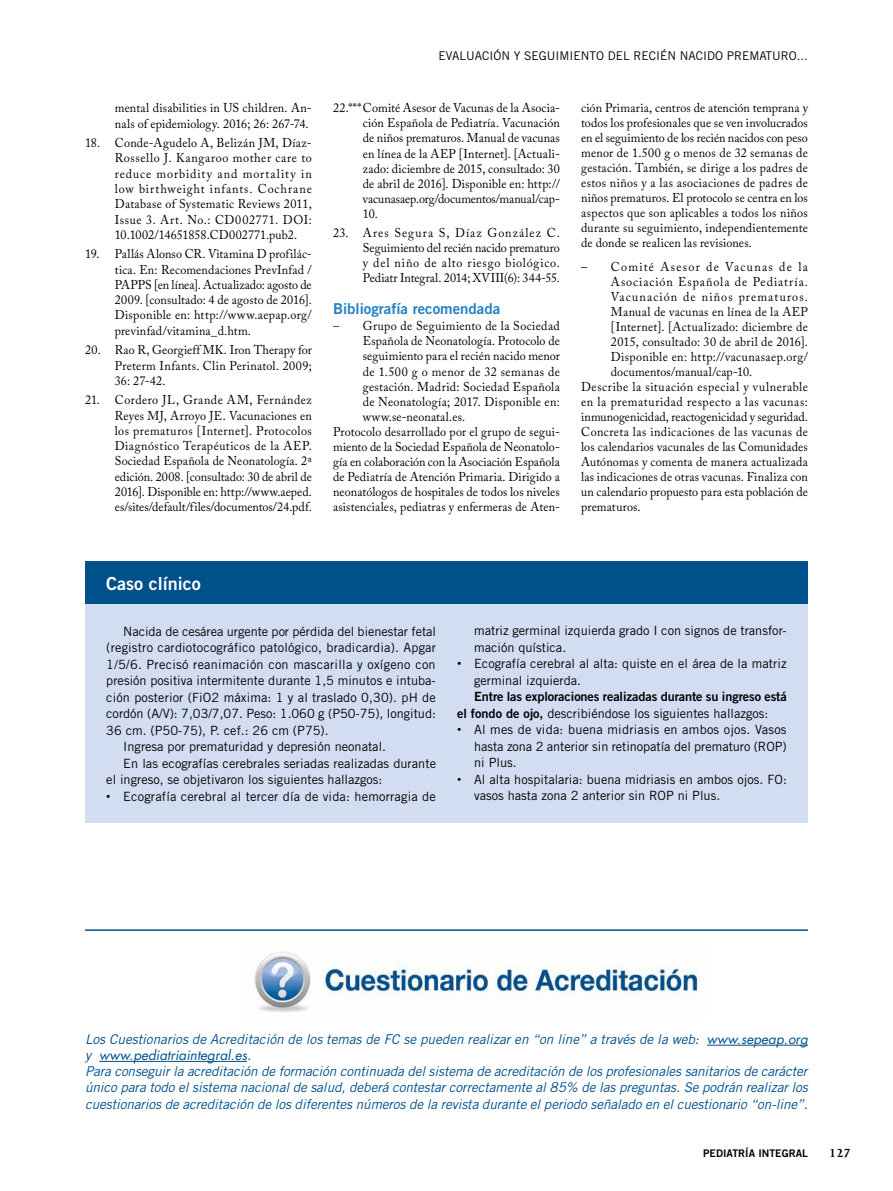
<style>
.page{position:relative;width:893px;height:1191px;background:#fff}
.page>*{position:absolute;margin:0;border:0;box-sizing:border-box;transform-origin:0 0}
.t1{font:18px "Trade Gothic Bold Two";color:#fff}
.t2{font:15px "Trade Gothic Bold Two";color:#2281c4}
.t3{font:italic 13.5px/16.2px "Trade Gothic";color:#00508c;text-align:justify}
.t4{font:italic 13.5px "Futura";color:#00508c}
.t5{font:700 13.5px "Joanna MT Std";color:#000}
.t6{font:12.75px/15.3px "Adobe Caslon Pro";letter-spacing:.015em;color:#000;text-align:justify;scale:.95 1}
.t7{font:12.75px/16.5px "Trade Gothic";color:#000}
.t8{font:12.75px "Adobe Caslon Pro";letter-spacing:.05em;color:#000;scale:.95 1}
.t9{font:12.75px "Adobe Caslon Pro";letter-spacing:.035em;color:#000;scale:.95 1}
.t10{font:12.75px "Trade Gothic Bold Two";letter-spacing:-.005em;color:#000}
.t11{font:12.75px "Trade Gothic";letter-spacing:.02em;color:#000}
.t12{font:12.75px "Adobe Caslon Pro";letter-spacing:.04em;color:#000;scale:.95 1}
.t13{font:12.75px "Adobe Caslon Pro";letter-spacing:.075em;color:#000;scale:.95 1}
.t14{font:12.75px "Adobe Caslon Pro";letter-spacing:.09em;color:#000;scale:.95 1}
.t15{font:12.75px "Adobe Caslon Pro";letter-spacing:.105em;color:#000;scale:.95 1}
.t16{font:12px "Trade Gothic";color:#000}
.t17{font:10.5px "Trade Gothic Bold Two";color:#000}
.s1{font-family:"Trade Gothic"}
.s2{font-family:"Adobe Caslon Pro"}
.s3{font-family:"Trade Gothic Bold Two"}
.s4{font-family:"Futura"}
</style>
<div class="page">
<div style="left:85px;top:603px;width:723px;height:219px;background:#d3ddf2"></div>
<div style="left:85px;top:561px;width:723px;height:43px;background:#00508c"></div>
<hr style="left:707px;top:1044px;width:101px;height:1px;background:#00508c">
<hr style="left:99px;top:1061px;width:148px;height:1px;background:#00508c">
<img style="left:254px;top:951px;width:446px;height:61px">
<hr style="left:85px;top:929px;width:723px;height:2px;background:#00508c">
<p class="t6" style="left:115px;top:100px;width:209px">mental disabilities in US children. An&shy;nals of epidemiology. 2016; 26: 267-74.</p>
<p class="t6" style="left:115px;top:135px;width:209px;text-indent:-30px">18. Conde-Agudelo A, Belizán JM, Díaz-Rossello J. Kangaroo mother care to reduce morbidity and mortality in low birthweight infants. Cochrane Database of Systematic Reviews 2011, Issue 3. Art. No.: CD002771. DOI:<br>10.1002/14651858.CD002771.pub2.</p>
<p class="t6" style="left:115px;top:246px;width:209px;text-indent:-30px">19. Pallás Alonso CR. Vitamina D profilác&shy;tica. En: Recomendaciones PrevInfad / PAPPS [en línea]. Actualizado: agosto de 2009. [consultado: 4 de agosto de 2016].<br>Disponible en: http://www.aepap.org/ previnfad/vitamina_d.htm.</p>
<p class="t6" style="left:115px;top:342px;width:209px;text-indent:-30px">20. Rao R, Georgieff MK. Iron Therapy for Preterm Infants. Clin Perinatol. 2009; 36: 27-42.</p>
<p class="t6" style="left:115px;top:392px;width:209px;text-indent:-30px">21. Cordero JL, Grande AM, Fernández Reyes MJ, Arroyo JE. Vacunaciones en los prematuros [Internet]. Protocolos Diagnóstico Terapéuticos de la AEP.<br>Sociedad Española de Neonatología. 2ª edición. 2008. [consultado: 30 de abril de 2016]. Disponible en: http://www.aeped. es/sites/default/files/documentos/24.pdf.</p>
<p class="t16" style="left:438px;top:49px;width:371px">Evaluación y seguimiento del recién nacido prematuro...</p>
<p class="t6" style="left:363px;top:100px;width:209px;text-indent:-30px">22.***Comité Asesor de Vacunas de la Asocia&shy;ción Española de Pediatría. Vacunación de niños prematuros. Manual de vacunas en línea de la AEP [Internet]. [Actuali&shy;zado: diciembre de 2015, consultado: 30 de abril de 2016]. Disponible en: http:// vacunasaep.org/documentos/manual/cap-10.</p>
<p class="t6" style="left:363px;top:225px;width:209px;text-indent:-30px">23. Ares Segura S, Díaz González C.<br>Seguimiento del recién nacido prematuro y del niño de alto riesgo biológico.<br>Pediatr Integral. 2014; XVIII(6): 344-55.</p>
<p class="t2" style="left:333px;top:299px;width:169px">Bibliografía recomendada</p>
<p class="t6" style="left:333px;top:318px;width:240px"><span class="s1">–</span> Grupo de Seguimiento de la Sociedad</p>
<p class="t6" style="left:363px;top:333px;width:209px">Española de Neonatología. Protocolo de</p>
<p class="t6" style="left:363px;top:348px;width:209px">seguimiento para el recién nacido menor</p>
<p class="t9" style="left:363px;top:364px;width:209px">de 1.500 g o menor de 32 semanas de</p>
<p class="t6" style="left:363px;top:378px;width:209px">gestación. Madrid: Sociedad Española</p>
<p class="t6" style="left:363px;top:393px;width:209px">de Neonatología; 2017. Disponible en:</p>
<p class="t6" style="left:363px;top:409px;width:109px">www.se-neonatal.es.</p>
<p class="t6" style="left:333px;top:424px;width:240px">Protocolo desarrollado por el grupo de segui-</p>
<p class="t6" style="left:333px;top:439px;width:240px">miento de la Sociedad Española de Neonatolo-</p>
<p class="t6" style="left:333px;top:454px;width:240px">gía en colaboración con la Asociación Española</p>
<p class="t6" style="left:333px;top:469px;width:240px">de Pediatría de Atención Primaria. Dirigido a</p>
<p class="t6" style="left:333px;top:484px;width:240px">neonatólogos de hospitales de todos los niveles</p>
<p class="t6" style="left:333px;top:499px;width:240px">asistenciales, pediatras y enfermeras de Aten-</p>
<p class="t6" style="left:581px;top:100px;width:240px">ción Primaria, centros de atención temprana y todos los profesionales que se ven involucrados en el seguimiento de los recién nacidos con peso menor de 1.500 g o menos de 32 semanas de gestación. También, se dirige a los padres de estos niños y a las asociaciones de padres de niños prematuros. El protocolo se centra en los aspectos que son aplicables a todos los niños durante su seguimiento, independientemente de donde se realicen las revisiones.</p>
<p class="t15" style="left:581px;top:259px;width:240px">– Comité Asesor de Vacunas de la</p>
<p class="t13" style="left:611px;top:274px;width:209px">Asociación Española de Pediatría.</p>
<p class="t14" style="left:611px;top:289px;width:209px">Vacunación de niños prematuros.</p>
<p class="t6" style="left:611px;top:304px;width:209px">Manual de vacunas en línea de la AEP</p>
<p class="t6" style="left:611px;top:319px;width:209px">[Internet]. [Actualizado: diciembre de</p>
<p class="t6" style="left:611px;top:334px;width:209px">2015, consultado: 30 de abril de 2016].</p>
<p class="t9" style="left:611px;top:349px;width:209px">Disponible en: http://vacunasaep.org/</p>
<p class="t6" style="left:611px;top:364px;width:150px">documentos/manual/cap-10.</p>
<p class="t8" style="left:581px;top:379px;width:240px">Describe la situación especial y vulnerable</p>
<p class="t8" style="left:581px;top:394px;width:240px">en la prematuridad respecto a las vacunas:</p>
<p class="t6" style="left:581px;top:409px;width:240px">inmunogenicidad, reactogenicidad y seguridad.</p>
<p class="t12" style="left:581px;top:424px;width:240px">Concreta las indicaciones de las vacunas de</p>
<p class="t6" style="left:581px;top:439px;width:240px">los calendarios vacunales de las Comunidades</p>
<p class="t6" style="left:581px;top:454px;width:240px">Autónomas y comenta de manera actualizada</p>
<p class="t6" style="left:581px;top:469px;width:240px">las indicaciones de otras vacunas. Finaliza con</p>
<p class="t6" style="left:581px;top:484px;width:240px">un calendario propuesto para esta población de</p>
<p class="t6" style="left:581px;top:499px;width:64px">prematuros.</p>
<h1 class="t1" style="left:106px;top:572px;width:96px">Caso clínico</h1>
<p class="t7" style="left:123px;top:622px;width:314px">Nacida de cesárea urgente por pérdida del bienestar fetal</p>
<p class="t7" style="left:106px;top:639px;width:331px">(registro cardiotocográfico patológico, bradicardia). Apgar</p>
<p class="t11" style="left:106px;top:656px;width:331px">1/5/6. Precisó reanimación con mascarilla y oxígeno con</p>
<p class="t7" style="left:106px;top:672px;width:331px">presión positiva intermitente durante 1,5 minutos e intuba-</p>
<p class="t7" style="left:106px;top:688px;width:331px">ción posterior (FiO2 máxima: 1 y al traslado 0,30). pH de</p>
<p class="t7" style="left:106px;top:705px;width:331px">cordón (A/V): 7,03/7,07. Peso: 1.060 g (P50-75), longitud:</p>
<p class="t7" style="left:106px;top:721px;width:224px">36 cm. (P50-75), P. cef.: 26 cm (P75).</p>
<p class="t7" style="left:123px;top:738px;width:264px">Ingresa por prematuridad y depresión neonatal.</p>
<p class="t7" style="left:123px;top:754px;width:314px">En las ecografías cerebrales seriadas realizadas durante</p>
<p class="t7" style="left:106px;top:771px;width:278px">el ingreso, se objetivaron los siguientes hallazgos:</p>
<p class="t7" style="left:106px;top:787px;width:331px"><span class="s2">•</span> Ecografía cerebral al tercer día de vida: hemorragia de</p>
<p class="t7" style="left:474px;top:622px;width:314px">matriz germinal izquierda grado I con signos de transfor&shy;mación quística.</p>
<p class="t7" style="left:474px;top:655px;width:314px;text-indent:-17px"><span class="s2">•</span> Ecografía cerebral al alta: quiste en el área de la matriz germinal izquierda.</p>
<p class="t10" style="left:474px;top:688px;width:314px">Entre las exploraciones realizadas durante su ingreso está</p>
<p class="t7" style="left:457px;top:704px;width:313px"><span class="s3">el fondo de ojo,</span> describiéndose los siguientes hallazgos:</p>
<p class="t7" style="left:474px;top:721px;width:314px;text-align:justify;text-indent:-17px"><span class="s2">•</span> Al mes de vida: buena midriasis en ambos ojos. Vasos hasta zona 2 anterior sin retinopatía del prematuro (ROP) ni Plus.</p>
<p class="t7" style="left:474px;top:770px;width:314px;text-indent:-17px"><span class="s2">•</span> Al alta hospitalaria: buena midriasis en ambos ojos. FO: vasos hasta zona 2 anterior sin ROP ni Plus.</p>
<p class="t3" style="left:85px;top:1030px;width:724px">Los Cuestionarios de Acreditación de los temas de FC se pueden realizar en “on line” a través de la web: <span class="s4">www.sepeap.org</span></p>
<p class="t4" style="left:85px;top:1046px;width:168px"><span class="s1">y</span> www.pediatriaintegral.es<span class="s1">.</span></p>
<p class="t3" style="left:85px;top:1063px;width:724px">Para conseguir la acreditación de formación continuada del sistema de acreditación de los profesionales sanitarios de carácter único para todo el sistema nacional de salud, deberá contestar correctamente al 85% de las preguntas. Se podrán realizar los cuestionarios de acreditación de los diferentes números de la revista durante el periodo señalado en el cuestionario “on-line”.</p>
<p class="t17" style="left:703px;top:1146px;width:106px">PEDIATRÍA INTEGRAL</p>
<p class="t5" style="left:829px;top:1145px;width:23px">127</p>
</div>
